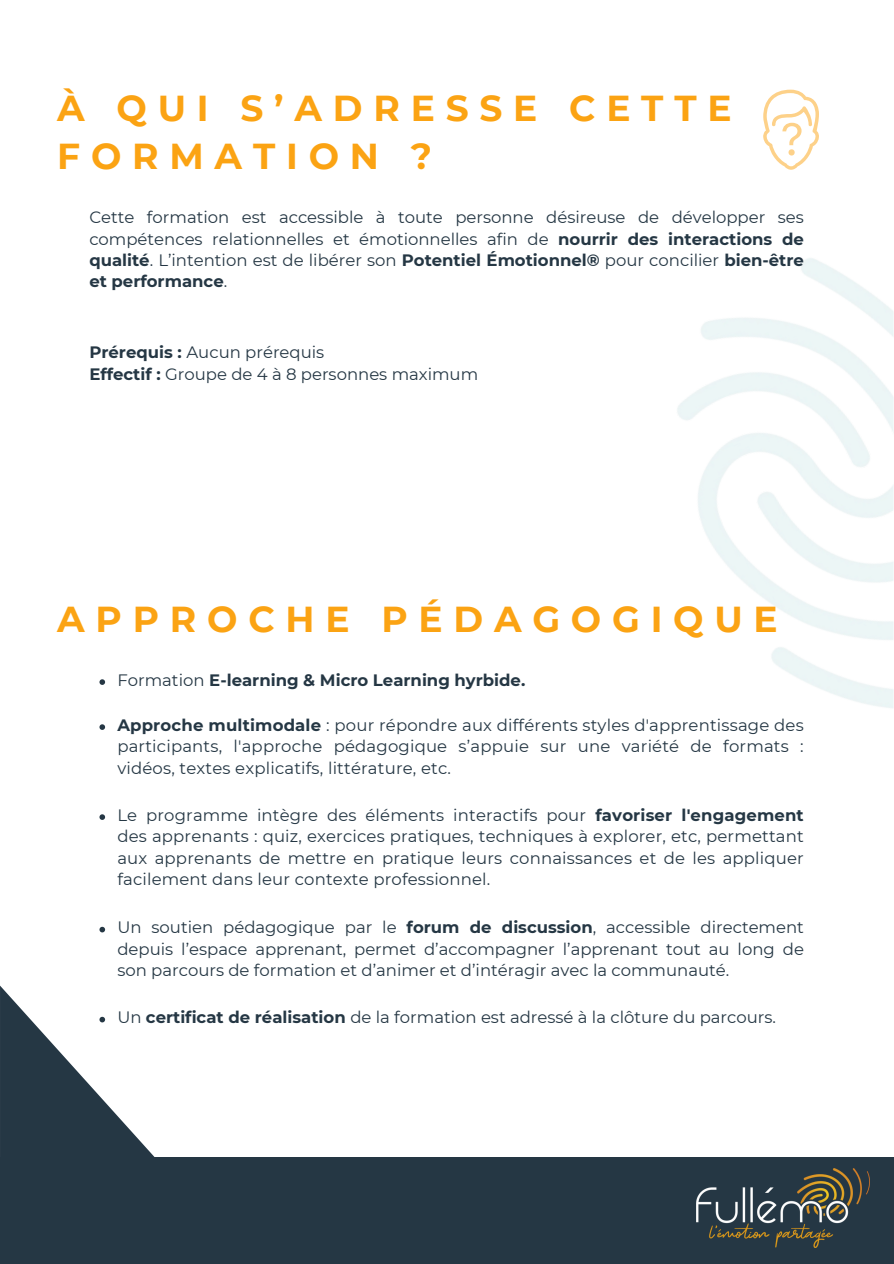
<style>
.page{position:relative;width:894px;height:1264px;background:#fff}
.page>*{position:absolute;margin:0;border:0;box-sizing:border-box;transform-origin:0 0}
.t1{font:700 36px/48.3px "Montserrat";letter-spacing:.3em;color:#fba313}
.t2{font:16.5px/21.3px "Montserrat";color:#253744;text-align:justify}
.t3{font:700 16.5px "Montserrat";color:#253744}
.s1{font-weight:700}
.s2{font-weight:400}
</style>
<div class="page">
<svg style="left:763px;top:90px;width:55px;height:80px"></svg>
<svg style="left:99px;top:679px;width:6px;height:6px"></svg>
<svg style="left:99px;top:724px;width:6px;height:6px"></svg>
<svg style="left:99px;top:814px;width:6px;height:6px"></svg>
<svg style="left:99px;top:926px;width:6px;height:6px"></svg>
<svg style="left:0;top:985px;width:155px;height:172px"></svg>
<div style="left:0;top:1157px;width:893px;height:106px;background:#253744"></div>
<img style="left:696px;top:1168px;width:173px;height:79px">
<p class="t1" style="left:57px;top:83px;width:675px">À QUI S’ADRESSE CETTE<br>FORMATION ?</p>
<p class="t2" style="left:89px;top:207px;width:716px">Cette formation est accessible à toute personne désireuse de développer ses compétences relationnelles et émotionnelles afin de <span class="s1">nourrir des interactions de qualité</span>. L’intention est de libérer son <span class="s1">Potentiel Émotionnel®</span> pour concilier <span class="s1">bien-être et performance</span>.</p>
<h1 class="t2" style="left:89px;top:341px;width:390px"><span class="s1">Prérequis :</span> Aucun prérequis<br><span class="s1">Effectif :</span> Groupe de 4 à 8 personnes maximum</h1>
<p class="t1" style="left:57px;top:595px;width:721px">APPROCHE PÉDAGOGIQUE</p>
<p class="t3" style="left:117px;top:670px;width:409px"><span class="s2">Formation</span> E-learning &amp; Micro Learning hyrbide.</p>
<p class="t2" style="left:117px;top:714px;width:687px"><span class="s1">Approche multimodale</span> : pour répondre aux différents styles d'apprentissage des participants, l'approche pédagogique s’appuie sur une variété de formats : vidéos, textes explicatifs, littérature, etc.</p>
<p class="t2" style="left:117px;top:804px;width:687px">Le programme intègre des éléments interactifs pour <span class="s1">favoriser l'engagement </span>des apprenants : quiz, exercices pratiques, techniques à explorer, etc, permettant aux apprenants de mettre en pratique leurs connaissances et de les appliquer facilement dans leur contexte professionnel.</p>
<p class="t2" style="left:117px;top:916px;width:687px">Un soutien pédagogique par le <span class="s1">forum de discussion</span>, accessible directement depuis l’espace apprenant, permet d’accompagner l’apprenant tout au long de son parcours de formation et d’animer et d’intéragir avec la communauté.</p>
<p class="t2" style="left:117px;top:1006px;width:660px">Un <span class="s1">certificat de réalisation</span> de la formation est adressé à la clôture du parcours.</p>
</div>
